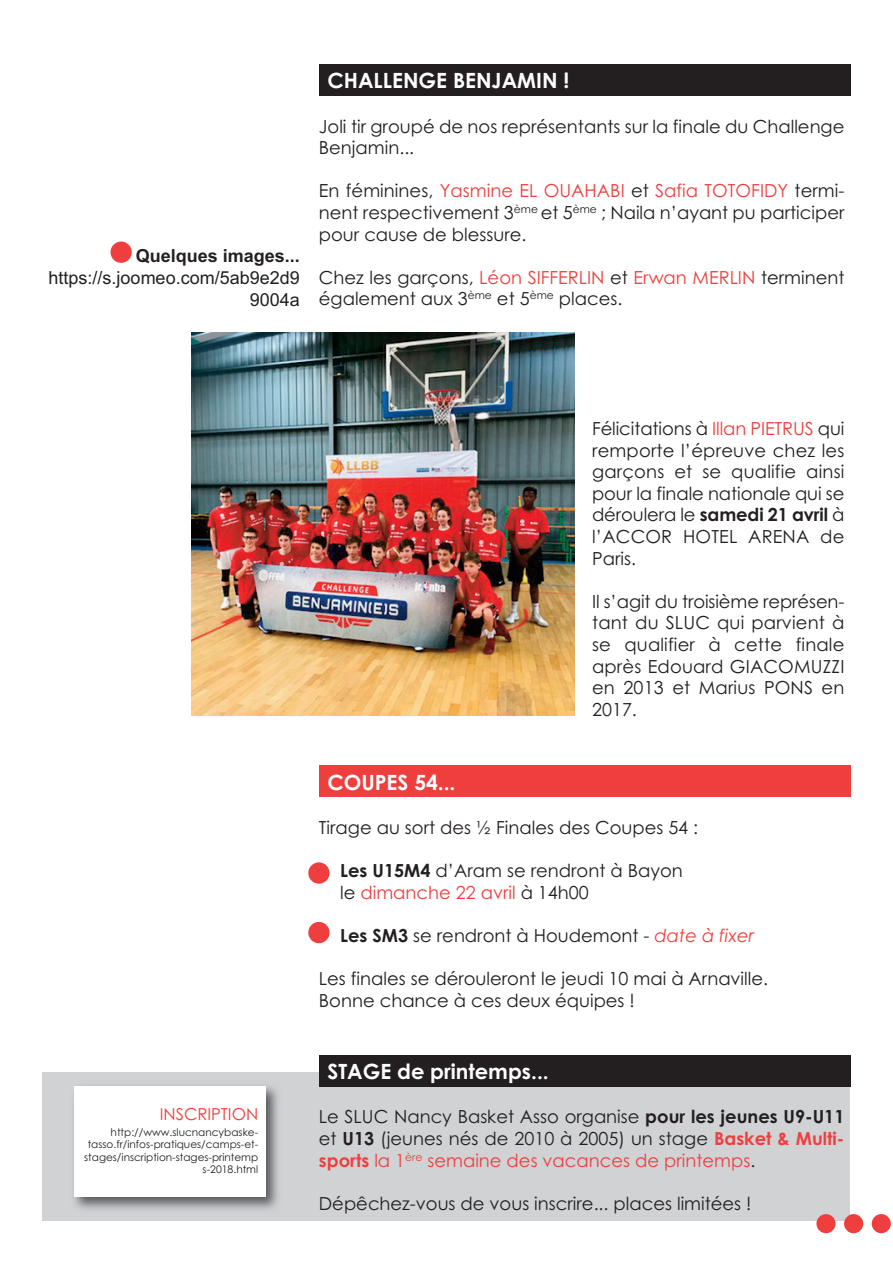
<style>
.page{position:relative;width:893px;height:1263px;background:#fff}
.page>*{position:absolute;margin:0;border:0;box-sizing:border-box;transform-origin:0 0}
.t1{font:700 21px "Century Gothic";color:#fff}
.t2{font:18px/21.6px "Century Gothic";color:#231f20}
.t3{font:18px/21.6px "Arial";color:#231f20;text-align:right}
.t4{font:700 18px "Arial";color:#231f20}
.t5{font:16.5px "Century Gothic";color:#ee3f3e}
.t6{font:10.5px/12.6px "Century Gothic";color:#231f20;text-align:right}
.s1{color:#ee3f3e}
.s2{font-weight:700}
.s3{font-style:italic;color:#ee3f3e}
.s4{font-weight:700;color:#ee3f3e}
</style>
<div class="page">
<div style="left:43px;top:1071px;width:807px;height:149px;background:#d1d2d4"></div>
<div style="left:816px;top:1214px;width:20px;height:19px;background:#ee3f3e;border-radius:50%"></div>
<div style="left:844px;top:1214px;width:19px;height:19px;background:#ee3f3e;border-radius:50%"></div>
<div style="left:872px;top:1214px;width:19px;height:19px;background:#ee3f3e;border-radius:50%"></div>
<div style="left:319px;top:64px;width:531px;height:32px;background:#231f20"></div>
<div style="left:319px;top:765px;width:531px;height:32px;background:#ee3f3e"></div>
<div style="left:111px;top:242px;width:21px;height:21px;background:#ee3f3e;border-radius:50%"></div>
<img style="left:74px;top:1086px;width:204px;height:124px">
<div style="left:74px;top:1086px;width:192px;height:111px;background:#fff"></div>
<img style="left:191px;top:333px;width:383px;height:382px">
<div style="left:308px;top:862px;width:22px;height:22px;background:#ee3f3e;border-radius:50%"></div>
<div style="left:308px;top:922px;width:22px;height:21px;background:#ee3f3e;border-radius:50%"></div>
<div style="left:319px;top:1054px;width:531px;height:32px;background:#231f20"></div>
<p class="t4" style="left:136px;top:246px;width:166px">Quelques images...</p>
<p class="t3" style="left:49px;top:267px;width:253px">https://s.joomeo.com/5ab9e2d9<br>9004a</p>
<p class="t1" style="left:327px;top:69px;width:243px">CHALLENGE BENJAMIN !</p>
<p class="t2" style="left:319px;top:116px;width:527px">Joli tir groupé de nos représentants sur la finale du Challenge<br>Benjamin...</p>
<p class="t2" style="left:319px;top:180px;width:527px;text-align:justify">En féminines, <span class="s1">Yasmine EL OUAHABI</span> et <span class="s1">Safia TOTOFIDY</span> termi&shy;nent respectivement 3<sup>ème</sup> et 5<sup>ème</sup> ; Naila n’ayant pu participer pour cause de blessure.</p>
<p class="t2" style="left:319px;top:267px;width:527px">Chez les garçons, <span class="s1">Léon SIFFERLIN</span> et <span class="s1">Erwan MERLIN</span> terminent également aux 3<sup>ème</sup> et 5<sup>ème</sup> places.</p>
<p class="t5" style="left:160px;top:1105px;width:100px">INSCRIPTION</p>
<p class="t6" style="left:84px;top:1126px;width:176px">http://www.slucnancybaske&shy;tasso.fr/infos-pratiques/camps-et&shy;stages/inscription-stages-printemp s-2018.html</p>
<p class="t2" style="left:592px;top:418px;width:254px;text-align:justify">Félicitations à <span class="s1">Illan PIETRUS</span> qui remporte l’épreuve chez les garçons et se qualifie ainsi pour la finale nationale qui se déroulera le <span class="s2">samedi 21 avril</span> à l’ACCOR HOTEL ARENA de Paris.</p>
<p class="t2" style="left:592px;top:591px;width:254px;text-align:justify">Il s’agit du troisième représen&shy;tant du SLUC qui parvient à se qualifier à cette finale après Edouard GIACOMUZZI en 2013 et Marius PONS en 2017.</p>
<p class="t1" style="left:327px;top:770px;width:130px">COUPES 54...</p>
<p class="t2" style="left:319px;top:817px;width:381px">Tirage au sort des ½ Finales des Coupes 54 :</p>
<p class="t2" style="left:340px;top:860px;width:344px"><span class="s2">Les U15M4</span> d’Aram se rendront à Bayon le <span class="s1">dimanche 22 avril</span> à 14h00</p>
<p class="t2" style="left:340px;top:925px;width:416px"><span class="s2">Les SM3</span> se rendront à Houdemont - <span class="s3">date à fixer</span></p>
<p class="t2" style="left:319px;top:968px;width:451px">Les finales se dérouleront le jeudi 10 mai à Arnaville.<br>Bonne chance à ces deux équipes !</p>
<p class="t1" style="left:327px;top:1059px;width:223px">STAGE de printemps...</p>
<p class="t2" style="left:319px;top:1106px;width:527px;text-align:justify">Le SLUC Nancy Basket Asso organise <span class="s2">pour les jeunes U9-U11 </span>et <span class="s2">U13</span> (jeunes nés de 2010 à 2005) un stage <span class="s4">Basket &amp; Multi&shy;sports</span> <span class="s1">la 1</span><sup>ère</sup> <span class="s1">semaine des vacances de printemps</span>.</p>
<p class="t2" style="left:319px;top:1193px;width:434px">Dépêchez-vous de vous inscrire... places limitées !</p>
</div>
